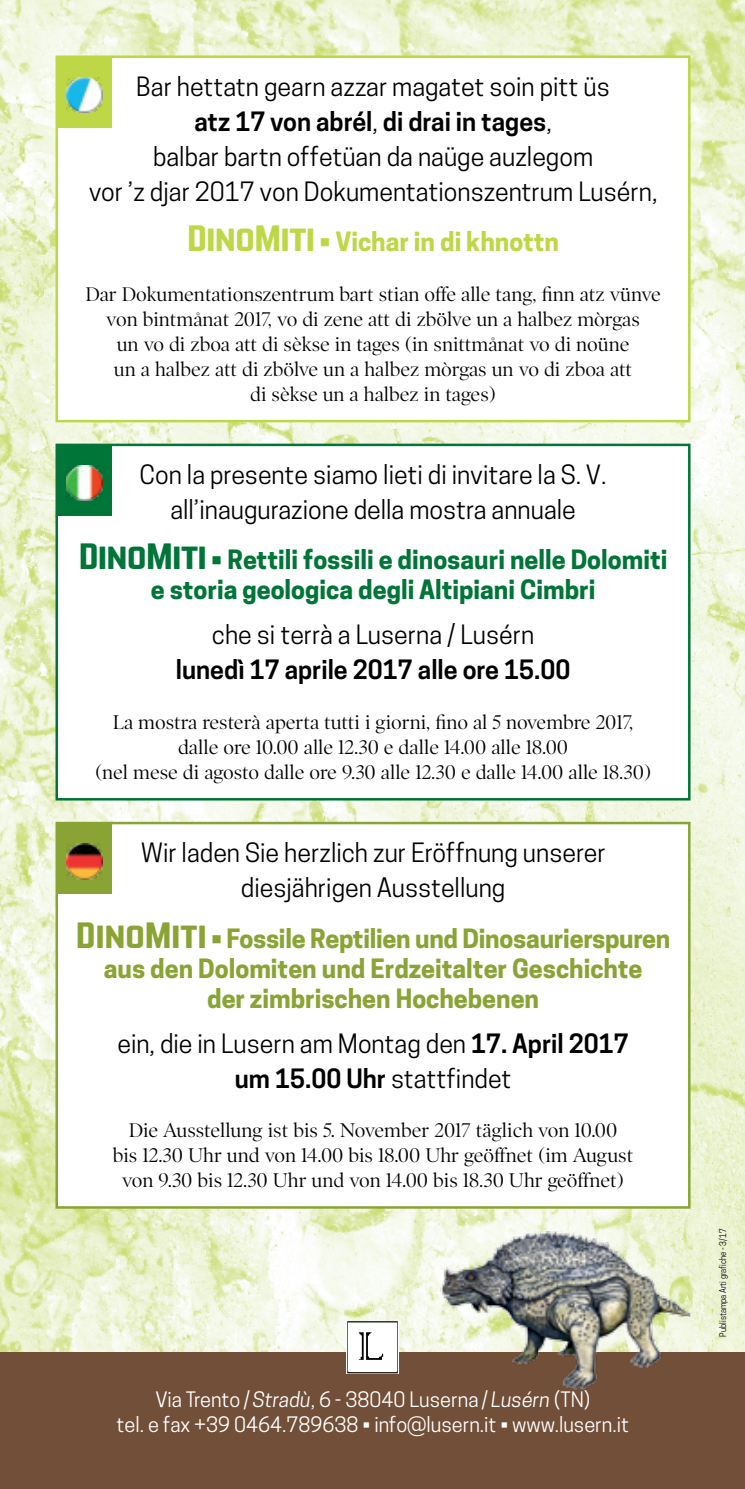
<style>
.page{position:relative;width:745px;height:1489px;background:#fff}
.page>*{position:absolute;margin:0;border:0;box-sizing:border-box;transform-origin:0 0}
.t1{font:25px/35px "Cooper Hewitt";color:#000;text-align:center}
.t2{font:700 25px/30px "Cooper Hewitt";color:#89a434;text-align:center}
.t3{font:700 25px/30px "Cooper Hewitt";color:#007538;text-align:center}
.t4{font:600 25px "Cooper Hewitt";color:#000}
.t5{font:700 25px "Cooper Hewitt";color:#bed747}
.t6{font:20px/25px "Poynter OS Display";color:#000;text-align:center}
.t7{font:20px/25px "Cooper Hewitt";color:#fff;text-align:center}
.t8{font:8.75px "Cooper Hewitt";color:#000;scale:.9 1}
.s1{font-weight:600}
.s2{font-family:"Norwester";font-weight:400;font-size:32px}
.s3{font-style:italic}
</style>
<div class="page">
<img style="left:0;top:0;width:744px;height:1352px">
<div style="left:55px;top:55px;width:635px;height:367px;background:#fff;border:2px solid #bed747"></div>
<div style="left:55px;top:443px;width:635px;height:357px;background:#fff;border:2px solid #007538"></div>
<div style="left:55px;top:821px;width:635px;height:387px;background:#fff;border:2px solid #89a434"></div>
<div style="left:57px;top:57px;width:55px;height:71px;background:#bed747"></div>
<div style="left:57px;top:445px;width:55px;height:71px;background:#007538"></div>
<div style="left:57px;top:823px;width:55px;height:70px;background:#89a434"></div>
<img style="left:67px;top:465px;width:35px;height:36px">
<div style="left:0;top:1352px;width:744px;height:136px;background:#724f38"></div>
<img style="left:346px;top:1320px;width:52px;height:53px">
<img style="left:67px;top:77px;width:35px;height:36px">
<img style="left:67px;top:843px;width:35px;height:36px">
<img style="left:437px;top:1227px;width:255px;height:163px">
<p class="t1" style="left:89px;top:69px;width:570px">Bar hettatn gearn azzar magatet soin pitt üs<br><span class="s1">atz 17 von abrél</span>, <span class="s1">di drai in tages</span>,<br>balbar bartn offetüan da naüge auzlegom<br>vor ’z djar 2017 von Dokumentationszentrum Lusérn,</p>
<p class="t5" style="left:187px;top:227px;width:373px"><span class="s2">DinoMiti</span> • Vichar in di khnottn</p>
<p class="t6" style="left:85px;top:282px;width:576px">Dar Dokumentationszentrum bart stian offe alle tang, finn atz vünve von bintmånat 2017, vo di zene att di zbölve un a halbez mòrgas<br>un vo di zboa att di sèkse in tages (in snittmånat vo di noüne<br>un a halbez att di zbölve un a halbez mòrgas un vo di zboa att<br>di sèkse un a halbez in tages)</p>
<p class="t1" style="left:139px;top:457px;width:468px">Con la presente siamo lieti di invitare la S. V. all’inaugurazione della mostra annuale</p>
<p class="t3" style="left:79px;top:545px;width:590px"><span class="s2">DinoMiti</span> • Rettili fossili e dinosauri nelle Dolomiti e storia geologica degli Altipiani Cimbri</p>
<p class="t1" style="left:212px;top:617px;width:323px">che si terrà a Luserna / Lusérn</p>
<p class="t4" style="left:176px;top:655px;width:396px">lunedì 17 aprile 2017 alle ore 15.00</p>
<p class="t6" style="left:95px;top:710px;width:557px">La mostra resterà aperta tutti i giorni, fino al 5 novembre 2017, dalle ore 10.00 alle 12.30 e dalle 14.00 alle 18.00<br>(nel mese di agosto dalle ore 9.30 alle 12.30 e dalle 14.00 alle 18.30)</p>
<p class="t1" style="left:141px;top:835px;width:466px">Wir laden Sie herzlich zur Eröffnung unserer diesjährigen Ausstellung</p>
<p class="t2" style="left:76px;top:923px;width:596px"><span class="s2">DinoMiti</span> • Fossile Reptilien und Dinosaurierspuren aus den Dolomiten und Erdzeitalter Geschichte<br>der zimbrischen Hochebenen</p>
<p class="t1" style="left:117px;top:1025px;width:512px">ein, die in Lusern am Montag den <span class="s1">17. April 2017 um 15.00 Uhr</span> stattfindet</p>
<p class="t6" style="left:113px;top:1118px;width:522px">Die Ausstellung ist bis 5. November 2017 täglich von 10.00<br>bis 12.30 Uhr und von 14.00 bis 18.00 Uhr geöffnet (im August von 9.30 bis 12.30 Uhr und von 14.00 bis 18.30 Uhr geöffnet)</p>
<p class="t7" style="left:116px;top:1387px;width:513px">Via Trento / <span class="s3">Stradù</span>, 6 - 38040 Luserna / <span class="s3">Lusérn</span> (TN)<br>tel. e fax +39 0464.789638 • info@lusern.it • www.lusern.it</p>
<p class="t8" style="left:717px;top:1336px;width:122px;rotate:-90deg">Publistampa Arti grafiche - 3/17</p>
</div>
